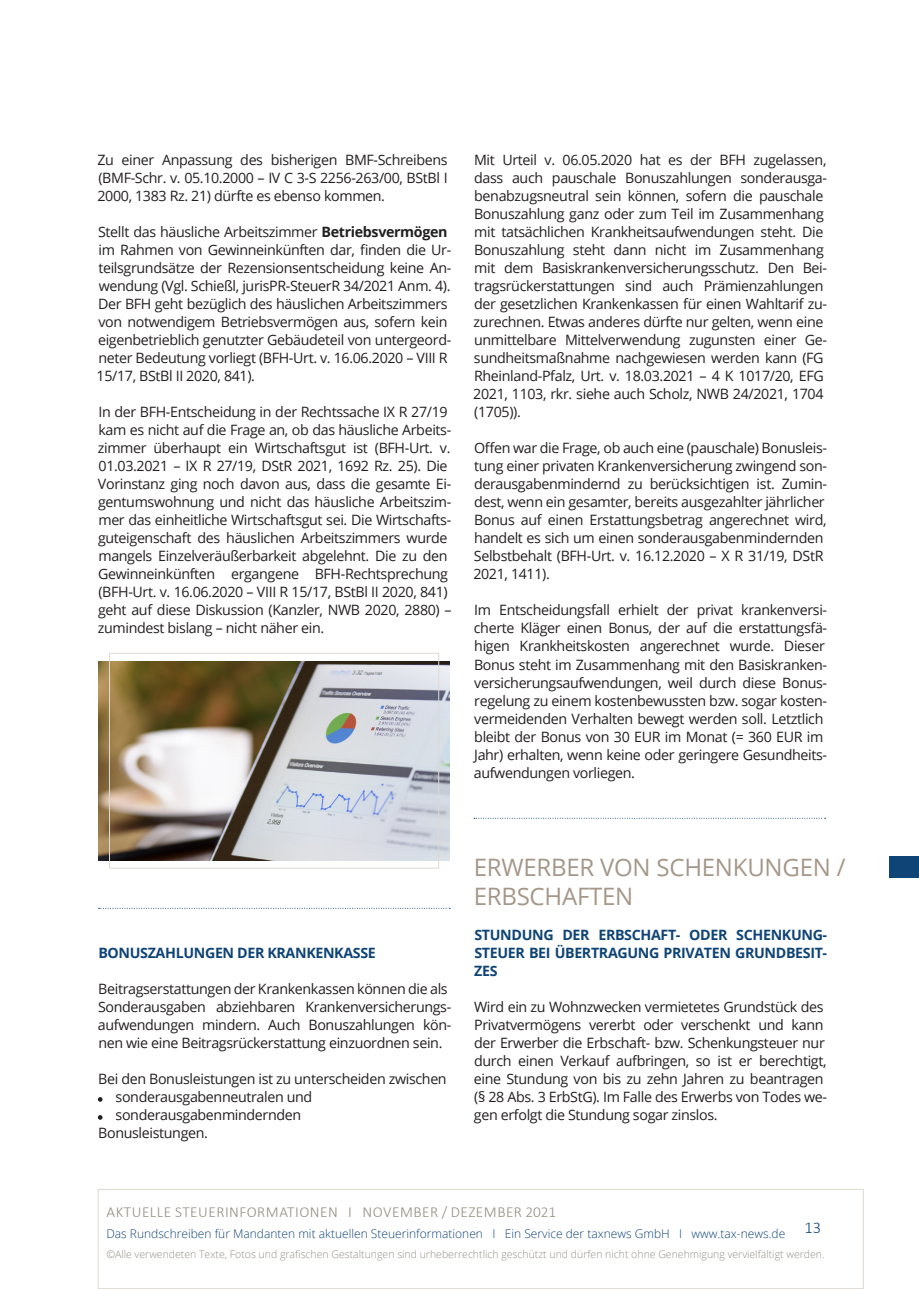
<style>
.page{position:relative;width:919px;height:1289px;background:#fff}
.page>*{position:absolute;margin:0;border:0;box-sizing:border-box;transform-origin:0 0}
.t1{font:24px/28.8px "Open Sans";letter-spacing:-.01em;color:#a59788}
.t2{font:300 16.5px "Calibri";color:#0f4476}
.t3{font:300 15.3px "Calibri";letter-spacing:.03em;color:#948e83}
.t4{font:14.25px/18px "Open Sans";letter-spacing:-.025em;color:#231f20}
.t5{font:700 14.25px/18px "Open Sans";letter-spacing:-.025em;color:#0f4476;text-align:justify}
.t6{font:300 12px "Open Sans";color:#0f4476}
.t7{font:300 10.5px "Open Sans";color:#948e83}
.s1{font-weight:700}
</style>
<div class="page">
<div style="left:98px;top:1188px;width:765px;height:100px;border:1px solid #dfd9d1"></div>
<svg style="left:98px;top:1097px;width:4px;height:4px"></svg>
<svg style="left:98px;top:1115px;width:4px;height:4px"></svg>
<img style="left:99px;top:661px;width:350px;height:199px">
<div style="left:109px;top:653px;width:330px;height:215px;border:1px solid #dfd9d1"></div>
<svg style="left:99px;top:907px;width:351px;height:1px"></svg>
<svg style="left:474px;top:817px;width:351px;height:1px"></svg>
<div style="left:889px;top:856px;width:29px;height:22px;background:#0f4476"></div>
<p class="t4" style="left:97px;top:151px;width:352px;text-align:justify">Zu einer Anpassung des bisherigen BMF-Schreibens (BMF-Schr. v. 05.10.2000 – IV C 3-S 2256-263/00, BStBl I 2000, 1383 Rz. 21) dürfte es ebenso kommen.</p>
<p class="t4" style="left:97px;top:223px;width:356px">Stellt das häusliche Arbeitszimmer <span class="s1">Betriebsvermögen </span>im Rahmen von Gewinneinkünften dar, finden die Ur&shy;teilsgrundsätze der Rezensionsentscheidung keine An&shy;wendung (Vgl. Schießl, jurisPR-SteuerR 34/2021 Anm. 4).<br>Der BFH geht bezüglich des häuslichen Arbeitszimmers von notwendigem Betriebsvermögen aus, sofern kein eigenbetrieblich genutzter Gebäudeteil von untergeord&shy;neter Bedeutung vorliegt (BFH-Urt. v. 16.06.2020 – VIII R 15/17, BStBl II 2020, 841).</p>
<p class="t4" style="left:98px;top:403px;width:355px">In der BFH-Entscheidung in der Rechtssache IX R 27/19 kam es nicht auf die Frage an, ob das häusliche Arbeits&shy;zimmer überhaupt ein Wirtschaftsgut ist (BFH-Urt. v.<br>01.03.2021 – IX R 27/19, DStR 2021, 1692 Rz. 25). Die Vorinstanz ging noch davon aus, dass die gesamte Ei&shy;gentumswohnung und nicht das häusliche Arbeitszim&shy;mer das einheitliche Wirtschaftsgut sei. Die Wirtschafts&shy;guteigenschaft des häuslichen Arbeitszimmers wurde mangels Einzelveräußerbarkeit abgelehnt. Die zu den Gewinneinkünften ergangene BFH-Rechtsprechung (BFH-Urt. v. 16.06.2020 – VIII R 15/17, BStBl II 2020, 841) geht auf diese Diskussion (Kanzler, NWB 2020, 2880) – zumindest bislang – nicht näher ein.</p>
<p class="t4" style="left:473px;top:151px;width:355px">Mit Urteil v. 06.05.2020 hat es der BFH zugelassen, dass auch pauschale Bonuszahlungen sonderausga&shy;benabzugsneutral sein können, sofern die pauschale Bonuszahlung ganz oder zum Teil im Zusammenhang mit tatsächlichen Krankheitsaufwendungen steht. Die Bonuszahlung steht dann nicht im Zusammenhang mit dem Basiskrankenversicherungsschutz. Den Bei&shy;tragsrückerstattungen sind auch Prämienzahlungen der gesetzlichen Krankenkassen für einen Wahltarif zu&shy;zurechnen. Etwas anderes dürfte nur gelten, wenn eine unmittelbare Mittelverwendung zugunsten einer Ge&shy;sundheitsmaßnahme nachgewiesen werden kann (FG Rheinland-Pfalz, Urt. v. 18.03.2021 – 4 K 1017/20, EFG 2021, 1103, rkr. siehe auch Scholz, NWB 24/2021, 1704 (1705)).</p>
<p class="t4" style="left:473px;top:439px;width:355px">Offen war die Frage, ob auch eine (pauschale) Bonusleis&shy;tung einer privaten Krankenversicherung zwingend son&shy;derausgabenmindernd zu berücksichtigen ist. Zumin&shy;dest, wenn ein gesamter, bereits ausgezahlter jährlicher Bonus auf einen Erstattungsbetrag angerechnet wird, handelt es sich um einen sonderausgabenmindernden Selbstbehalt (BFH-Urt. v. 16.12.2020 – X R 31/19, DStR 2021, 1411).</p>
<p class="t4" style="left:474px;top:601px;width:355px">Im Entscheidungsfall erhielt der privat krankenversi&shy;cherte Kläger einen Bonus, der auf die erstattungsfä&shy;higen Krankheitskosten angerechnet wurde. Dieser Bonus steht im Zusammenhang mit den Basiskranken&shy;versicherungsaufwendungen, weil durch diese Bonus&shy;regelung zu einem kostenbewussten bzw. sogar kosten&shy;vermeidenden Verhalten bewegt werden soll. Letztlich bleibt der Bonus von 30 EUR im Monat (= 360 EUR im Jahr) erhalten, wenn keine oder geringere Gesundheits&shy;aufwendungen vorliegen.</p>
<p class="t5" style="left:98px;top:943px;width:279px">BONUSZAHLUNGEN DER KRANKENKASSE</p>
<p class="t4" style="left:98px;top:979px;width:355px">Beitragserstattungen der Krankenkassen können die als Sonderausgaben abziehbaren Krankenversicherungs&shy;aufwendungen mindern. Auch Bonuszahlungen kön&shy;nen wie eine Beitragsrückerstattung einzuordnen sein.</p>
<p class="t4" style="left:98px;top:1069px;width:350px">Bei den Bonusleistungen ist zu unterscheiden zwischen</p>
<p class="t4" style="left:115px;top:1087px;width:198px">sonderausgabenneutralen und</p>
<p class="t4" style="left:115px;top:1105px;width:187px">sonderausgabenmindernden</p>
<p class="t4" style="left:98px;top:1123px;width:111px">Bonusleistungen.</p>
<h1 class="t1" style="left:473px;top:852px;width:373px">ERWERBER VON SCHENKUNGEN /<br>ERBSCHAFTEN</h1>
<p class="t5" style="left:474px;top:925px;width:354px">STUNDUNG DER ERBSCHAFT- ODER SCHENKUNG-STEUER BEI ÜBERTRAGUNG PRIVATEN GRUNDBESIT-ZES</p>
<p class="t4" style="left:474px;top:997px;width:355px">Wird ein zu Wohnzwecken vermietetes Grundstück des Privatvermögens vererbt oder verschenkt und kann der Erwerber die Erbschaft- bzw. Schenkungsteuer nur durch einen Verkauf aufbringen, so ist er berechtigt, eine Stundung von bis zu zehn Jahren zu beantragen (§ 28 Abs. 3 ErbStG). Im Falle des Erwerbs von Todes we&shy;gen erfolgt die Stundung sogar zinslos.</p>
<p class="t3" style="left:107px;top:1202px;width:451px">AKTUELLE STEUERINFORMATIONEN I NOVEMBER / DEZEMBER 2021</p>
<p class="t6" style="left:106px;top:1224px;width:680px">Das Rundschreiben für Mandanten mit aktuellen Steuerinformationen I Ein Service der taxnews GmbH I www.tax-news.de</p>
<p class="t7" style="left:106px;top:1246px;width:719px">©Alle verwendeten Texte, Fotos und grafischen Gestaltungen sind urheberrechtlich geschützt und dürfen nicht ohne Genehmigung vervielfältigt werden.</p>
<p class="t2" style="left:804px;top:1216px;width:18px">13</p>
</div>
